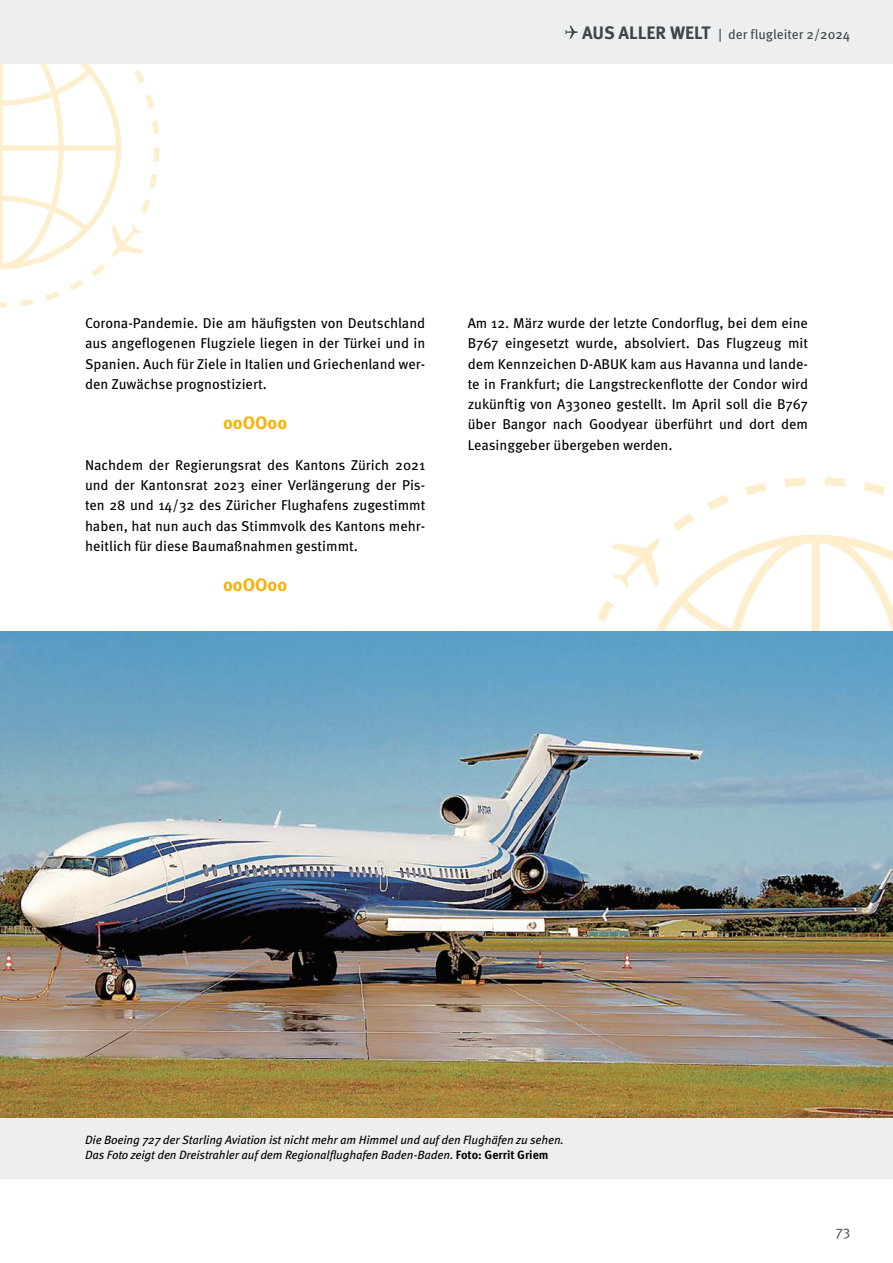
<style>
.page{position:relative;width:893px;height:1263px;background:#fff}
.page>*{position:absolute;margin:0;border:0;box-sizing:border-box;transform-origin:0 0}
.t1{font:700 18px "Meta Pro";color:#f9b000}
.t2{font:14.25px/20.2px "Meta Pro";color:#000;text-align:justify}
.t3{font:14.25px "Meta Pro Norm";color:#3d4548}
.t4{font:13.5px "Meta Pro";color:#3d4548}
.t5{font:italic 12px/14.4px "Meta Pro";letter-spacing:-.01em;color:#000}
.s1{font-weight:700;font-size:18px}
.s2{font-weight:700;font-style:normal}
</style>
<div class="page">
<svg style="left:0;top:80px;width:159px;height:228px"></svg>
<svg style="left:0;top:64px;width:144px;height:208px"></svg>
<div style="left:0;top:0;width:893px;height:64px;background:#eceeef"></div>
<svg style="left:565px;top:26px;width:13px;height:13px"></svg>
<svg style="left:576px;top:477px;width:309px;height:155px"></svg>
<svg style="left:630px;top:531px;width:263px;height:101px"></svg>
<svg style="left:611px;top:538px;width:49px;height:51px"></svg>
<img style="left:0;top:632px;width:893px;height:486px">
<div style="left:0;top:1118px;width:893px;height:61px;background:#eceeef"></div>
<p class="t4" style="left:582px;top:24px;width:270px"><span class="s1">AUS ALLER WELT</span> | der flugleiter 2/2024</p>
<p class="t2" style="left:85px;top:312px;width:342px">Corona-Pandemie. Die am häufigsten von Deutschland aus angeflogenen Flugziele liegen in der Türkei und in Spanien. Auch für Ziele in Italien und Griechenland wer&shy;den Zuwächse prognostiziert.</p>
<p class="t1" style="left:223px;top:409px;width:65px">ooOOoo</p>
<p class="t2" style="left:85px;top:454px;width:342px">Nachdem der Regierungsrat des Kantons Zürich 2021 und der Kantonsrat 2023 einer Verlängerung der Pis&shy;ten 28 und 14/32 des Züricher Flughafens zugestimmt haben, hat nun auch das Stimmvolk des Kantons mehr&shy;heitlich für diese Baumaßnahmen gestimmt.</p>
<p class="t1" style="left:223px;top:571px;width:65px">ooOOoo</p>
<p class="t2" style="left:468px;top:312px;width:342px">Am 12. März wurde der letzte Condorflug, bei dem eine B767 eingesetzt wurde, absolviert. Das Flugzeug mit dem Kennzeichen D-ABUK kam aus Havanna und lande&shy;te in Frankfurt; die Langstreckenflotte der Condor wird zukünftig von A330neo gestellt. Im April soll die B767 über Bangor nach Goodyear überführt und dort dem Leasinggeber übergeben werden.</p>
<p class="t5" style="left:85px;top:1132px;width:480px">Die Boeing 727 der Starling Aviation ist nicht mehr am Himmel und auf den Flughäfen zu sehen.<br>Das Foto zeigt den Dreistrahler auf dem Regionalflughafen Baden-Baden. <span class="s2">Foto: Gerrit Griem</span></p>
<p class="t3" style="left:836px;top:1221px;width:16px">73</p>
</div>
